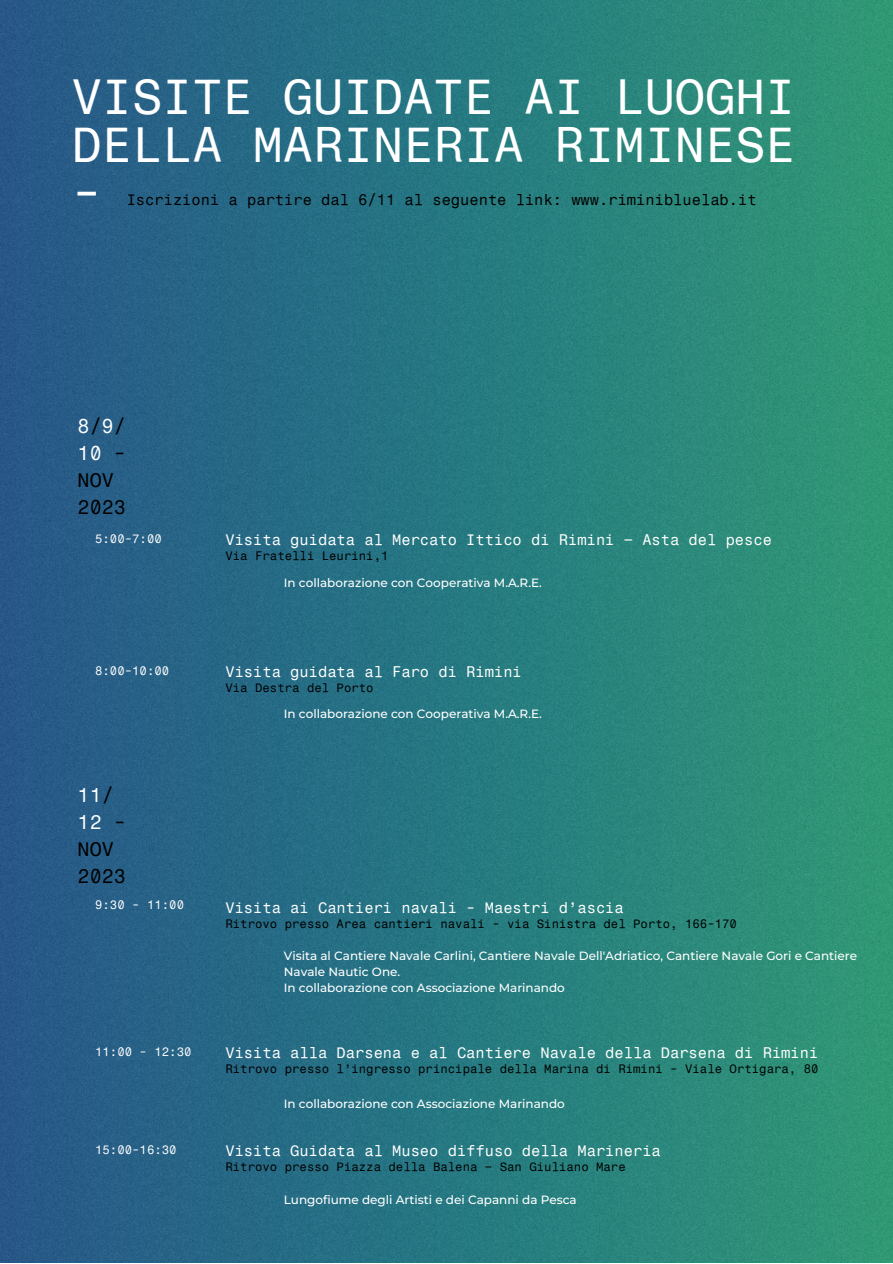
<style>
.page{position:relative;width:893px;height:1264px;background:#fff}
.page>*{position:absolute;margin:0;border:0;box-sizing:border-box;transform-origin:0 0}
.t1{font:48.75px/48px "Fragment Mono";color:#fff}
.t2{font:19.5px "Fragment Mono";color:#000}
.t3{font:19.5px/27px "Fragment Mono";color:#fff}
.t4{font:15px "Fragment Mono";color:#fff}
.t5{font:15px "Fragment Mono";color:#000}
.t6{font:500 12px/16px "Montserrat";color:#fff}
.t7{font:12px "Fragment Mono";color:#000}
.t8{font:12px "Fragment Mono";color:#fff}
.s1{color:#000}
</style>
<div class="page">
<img style="left:0;top:0;width:892px;height:1262px">
<p class="t1" style="left:72px;top:72px;width:725px">VISITE GUIDATE AI LUOGHI<br>DELLA MARINERIA RIMINESE</p>
<p class="t1" style="left:72px;top:169px;width:32px">-</p>
<p class="t5" style="left:127px;top:191px;width:631px">Iscrizioni a partire dal 6/11 al seguente link: www.riminibluelab.it</p>
<p class="t3" style="left:78px;top:412px;width:50px">8<span class="s1">/</span>9<span class="s1">/<br></span>10 <span class="s1">-</span></p>
<p class="t2" style="left:78px;top:468px;width:38px">NOV</p>
<p class="t2" style="left:78px;top:495px;width:50px">2023</p>
<p class="t8" style="left:95px;top:531px;width:68px">5:00-7:00</p>
<p class="t8" style="left:95px;top:663px;width:76px">8:00-10:00</p>
<p class="t3" style="left:78px;top:781px;width:38px">11<span class="s1">/</span></p>
<p class="t3" style="left:78px;top:808px;width:50px">12 <span class="s1">-</span></p>
<p class="t2" style="left:78px;top:837px;width:38px">NOV</p>
<p class="t2" style="left:78px;top:864px;width:50px">2023</p>
<p class="t8" style="left:95px;top:898px;width:90px">9:30 - 11:00</p>
<p class="t8" style="left:95px;top:1044px;width:98px">11:00 - 12:30</p>
<p class="t8" style="left:95px;top:1142px;width:83px">15:00-16:30</p>
<p class="t4" style="left:225px;top:530px;width:548px">Visita guidata al Mercato Ittico di Rimini – Asta del pesce</p>
<p class="t7" style="left:225px;top:548px;width:165px">Via Fratelli Leurini,1</p>
<p class="t6" style="left:284px;top:574px;width:259px">In collaborazione con Cooperativa M.A.R.E.</p>
<p class="t4" style="left:225px;top:662px;width:298px">Visita guidata al Faro di Rimini</p>
<p class="t7" style="left:225px;top:680px;width:150px">Via Destra del Porto</p>
<p class="t6" style="left:284px;top:705px;width:259px">In collaborazione con Cooperativa M.A.R.E.</p>
<p class="t4" style="left:225px;top:898px;width:400px">Visita ai Cantieri navali - Maestri d’ascia</p>
<p class="t7" style="left:225px;top:916px;width:513px">Ritrovo presso Area cantieri navali - via Sinistra del Porto, 166-170</p>
<p class="t6" style="left:284px;top:948px;width:575px">Visita al Cantiere Navale Carlini, Cantiere Navale Dell'Adriatico, Cantiere Navale Gori e Cantiere<br>Navale Nautic One.</p>
<p class="t6" style="left:284px;top:980px;width:282px">In collaborazione con Associazione Marinando</p>
<p class="t4" style="left:225px;top:1043px;width:594px">Visita alla Darsena e al Cantiere Navale della Darsena di Rimini</p>
<p class="t7" style="left:225px;top:1061px;width:594px">Ritrovo presso l’ingresso principale della Marina di Rimini - Viale Ortigara, 80</p>
<p class="t6" style="left:284px;top:1095px;width:282px">In collaborazione con Associazione Marinando</p>
<p class="t4" style="left:225px;top:1142px;width:437px">Visita Guidata al Museo diffuso della Marineria</p>
<p class="t7" style="left:225px;top:1159px;width:402px">Ritrovo presso Piazza della Balena – San Giuliano Mare</p>
<p class="t6" style="left:284px;top:1191px;width:294px">Lungofiume degli Artisti e dei Capanni da Pesca</p>
</div>
